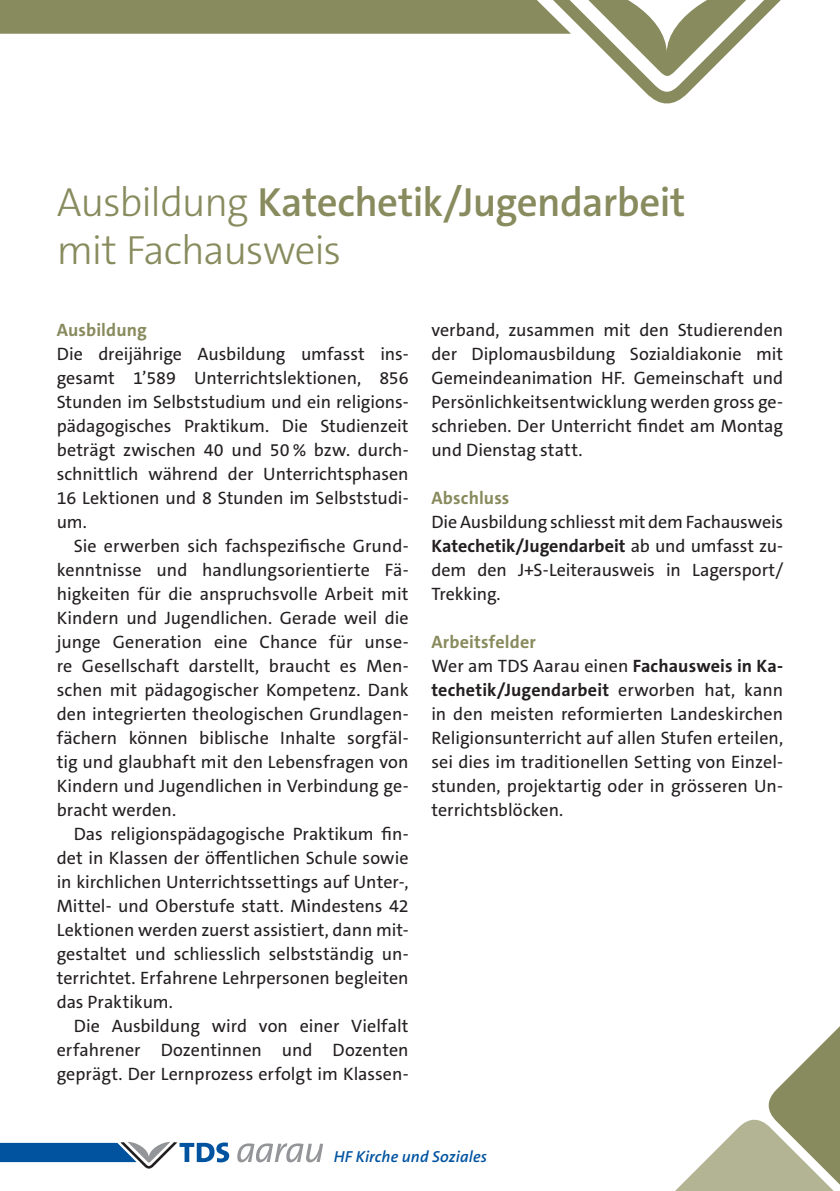
<style>
.page{position:relative;width:840px;height:1191px;background:#fff}
.page>*{position:absolute;margin:0;border:0;box-sizing:border-box;transform-origin:0 0}
.t1{font:300 41px/48px "The Sans C5";letter-spacing:-.025em;color:#888b5d}
.t2{font:18px/24px "The Sans C5";color:#231f20;text-align:justify}
.t3{font:700 18px "The Sans C5";letter-spacing:.005em;color:#888b5d}
.t4{font:italic 600 16px "The Sans C5";letter-spacing:.005em;color:#0153a0}
.s1{font-weight:600}
.s2{font-weight:700}
.s3{font-weight:700;color:#888b5d}
</style>
<div class="page">
<svg style="left:0;top:0;width:781px;height:104px"></svg>
<svg style="left:675px;top:1027px;width:164px;height:164px"></svg>
<svg style="left:237px;top:1143px;width:86px;height:19px"></svg>
<svg style="left:0;top:1141px;width:229px;height:28px"></svg>
<h1 class="t1" style="left:57px;top:178px;width:630px">Ausbildung <span class="s1">Katechetik/Jugendarbeit </span>mit Fachausweis</h1>
<p class="t3" style="left:57px;top:318px;width:91px">Ausbildung</p>
<p class="t2" style="left:57px;top:342px;width:353px">Die dreijährige Ausbildung umfasst ins&shy;gesamt 1’589 Unterrichtslektionen, 856<br>Stunden im Selbststudium und ein religions&shy;pädagogisches Praktikum. Die Studienzeit beträgt zwischen 40 und 50 % bzw. durch&shy;schnittlich während der Unterrichtsphasen 16 Lektionen und 8 Stunden im Selbststudi&shy;um.</p>
<p class="t2" style="left:57px;top:534px;width:353px;text-indent:17px">Sie erwerben sich fachspezifische Grund&shy;kenntnisse und handlungsorientierte Fä&shy;higkeiten für die anspruchsvolle Arbeit mit Kindern und Jugendlichen. Gerade weil die junge Generation eine Chance für unse&shy;re Gesellschaft darstellt, braucht es Men&shy;schen mit pädagogischer Kompetenz. Dank den integrierten theologischen Grundlagen&shy;fächern können biblische Inhalte sorgfäl&shy;tig und glaubhaft mit den Lebensfragen von Kindern und Jugendlichen in Verbindung ge&shy;bracht werden.</p>
<p class="t2" style="left:57px;top:822px;width:353px;text-indent:17px">Das religionspädagogische Praktikum fin&shy;det in Klassen der öffentlichen Schule sowie in kirchlichen Unterrichtssettings auf Unter-, Mittel- und Oberstufe statt. Mindestens 42<br>Lektionen werden zuerst assistiert, dann mit&shy;gestaltet und schliesslich selbstständig un&shy;terrichtet. Erfahrene Lehrpersonen begleiten das Praktikum.</p>
<p class="t2" style="left:57px;top:1014px;width:353px;text-indent:17px">Die Ausbildung wird von einer Vielfalt erfahrener Dozentinnen und Dozenten geprägt. Der Lernprozess erfolgt im Klassen-</p>
<p class="t2" style="left:431px;top:318px;width:353px">verband, zusammen mit den Studierenden der Diplomausbildung Sozialdiakonie mit Gemeindeanimation HF. Gemeinschaft und Persönlichkeitsentwicklung werden gross ge&shy;schrieben. Der Unterricht findet am Montag und Dienstag statt.</p>
<p class="t3" style="left:431px;top:486px;width:80px">Abschluss</p>
<p class="t2" style="left:431px;top:510px;width:353px">Die Ausbildung schliesst mit dem Fachausweis <span class="s2">Katechetik/Jugendarbeit</span> ab und umfasst zu&shy;dem den J+S-Leiterausweis in Lagersport/ Trekking.</p>
<p class="t2" style="left:431px;top:630px;width:353px;text-align:left"><span class="s3">Arbeitsfelder<br></span>Wer am TDS Aarau einen <span class="s2">Fachausweis in Ka&shy;techetik/Jugendarbeit</span> erworben hat, kann in den meisten reformierten Landeskirchen Religionsunterricht auf allen Stufen erteilen, sei dies im traditionellen Setting von Einzel&shy;stunden, projektartig oder in grösseren Un&shy;terrichtsblöcken.</p>
<p class="t4" style="left:333px;top:1146px;width:155px">HF Kirche und Soziales</p>
</div>
